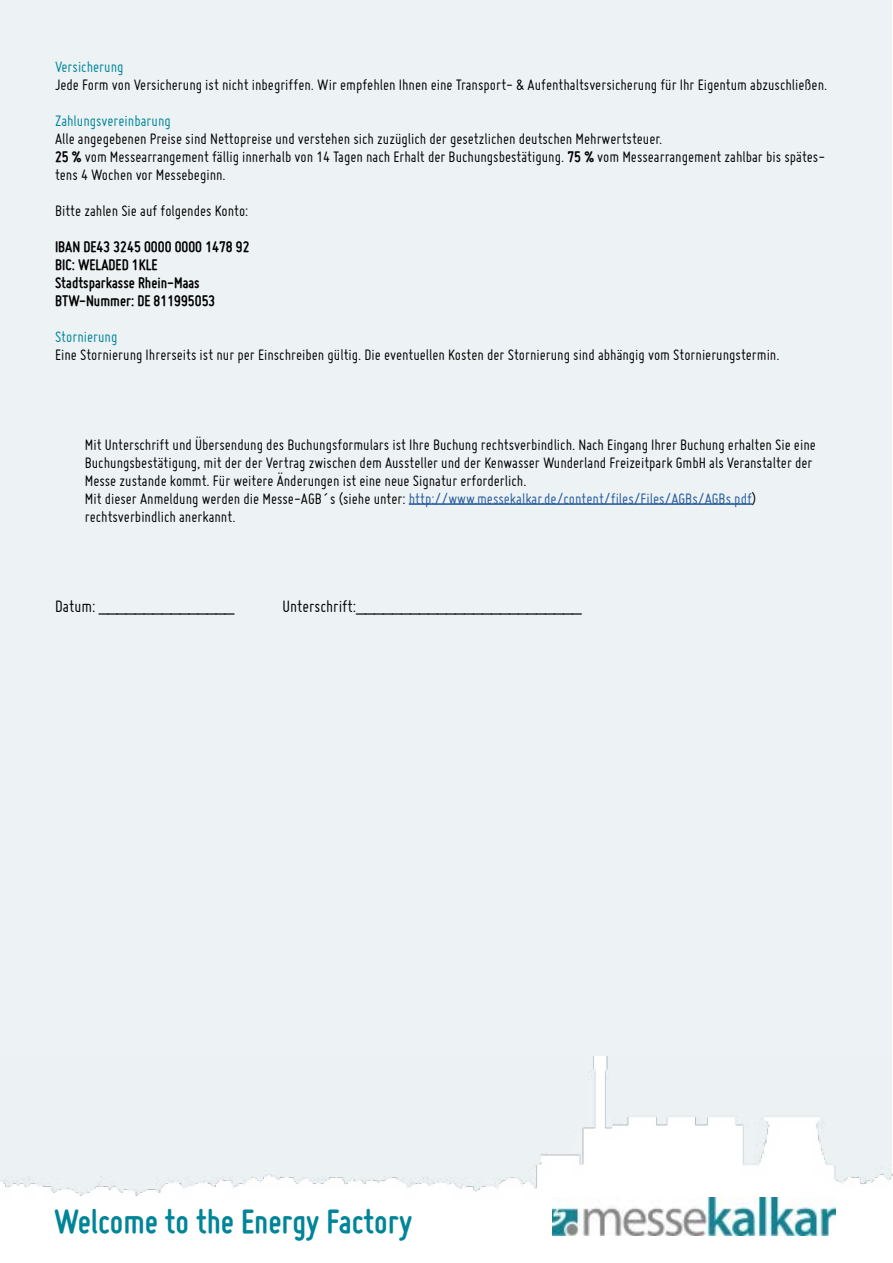
<style>
.page{position:relative;width:893px;height:1263px;background:#fff}
.page>*{position:absolute;margin:0;border:0;box-sizing:border-box;transform-origin:0 0}
.t1{font:700 36px "Miso";color:#008598}
.t2{font:18px "Miso";color:#000}
.t3{font:16.5px/18px "Miso";color:#000}
.t4{font:700 16.5px/18px "Miso";color:#000}
.t5{font:16.5px "Miso";color:#008598}
.s1{font-weight:700}
.s2{color:#275b9b}
</style>
<div class="page">
<div style="left:1px;top:0;width:891px;height:1245px;background:#edf2f5"></div>
<img style="left:1px;top:1056px;width:891px;height:154px">
<div style="left:1px;top:1210px;width:891px;height:53px;background:#fff"></div>
<img style="left:553px;top:1197px;width:283px;height:38px">
<hr style="left:409px;top:503px;width:343px;height:2px;background:#275b9b">
<p class="t5" style="left:55px;top:58px;width:70px">Versicherung</p>
<p class="t3" style="left:55px;top:75px;width:774px">Jede Form von Versicherung ist nicht inbegriffen. Wir empfehlen Ihnen eine Transport- &amp; Aufenthaltsversicherung für Ihr Eigentum abzuschließen.</p>
<p class="t5" style="left:55px;top:112px;width:117px">Zahlungsvereinbarung</p>
<p class="t3" style="left:55px;top:129px;width:772px">Alle angegebenen Preise sind Nettopreise und verstehen sich zuzüglich der gesetzlichen deutschen Mehrwertsteuer.<br><span class="s1">25 %</span> vom Messearrangement fällig innerhalb von 14 Tagen nach Erhalt der Buchungsbestätigung. <span class="s1">75 %</span> vom Messearrangement zahlbar bis spätes&shy;tens 4 Wochen vor Messebeginn.</p>
<p class="t3" style="left:55px;top:201px;width:195px">Bitte zahlen Sie auf folgendes Konto:</p>
<p class="t4" style="left:55px;top:238px;width:196px">IBAN DE43 3245 0000 0000 1478 92<br>BIC: WELADED 1KLE<br>Stadtsparkasse Rhein-Maas<br>BTW-Nummer: DE 811995053</p>
<p class="t5" style="left:55px;top:328px;width:64px">Stornierung</p>
<p class="t3" style="left:55px;top:346px;width:726px">Eine Stornierung Ihrerseits ist nur per Einschreiben gültig. Die eventuellen Kosten der Stornierung sind abhängig vom Stornierungstermin.</p>
<p class="t3" style="left:85px;top:436px;width:733px">Mit Unterschrift und Übersendung des Buchungsformulars ist Ihre Buchung rechtsverbindlich. Nach Eingang Ihrer Buchung erhalten Sie eine Buchungsbestätigung, mit der der Vertrag zwischen dem Aussteller und der Kenwasser Wunderland Freizeitpark GmbH als Veranstalter der Messe zustande kommt. Für weitere Änderungen ist eine neue Signatur erforderlich.<br>Mit dieser Anmeldung werden die Messe-AGB´s (siehe unter: <span class="s2">http://www.messekalkar.de/content/files/Files/AGBs/AGBs.pdf</span>) rechtsverbindlich anerkannt.</p>
<p class="t2" style="left:55px;top:596px;width:180px">Datum: _______________</p>
<p class="t2" style="left:282px;top:596px;width:300px">Unterschrift:_________________________</p>
<h1 class="t1" style="left:54px;top:1201px;width:360px">Welcome to the Energy Factory</h1>
</div>
